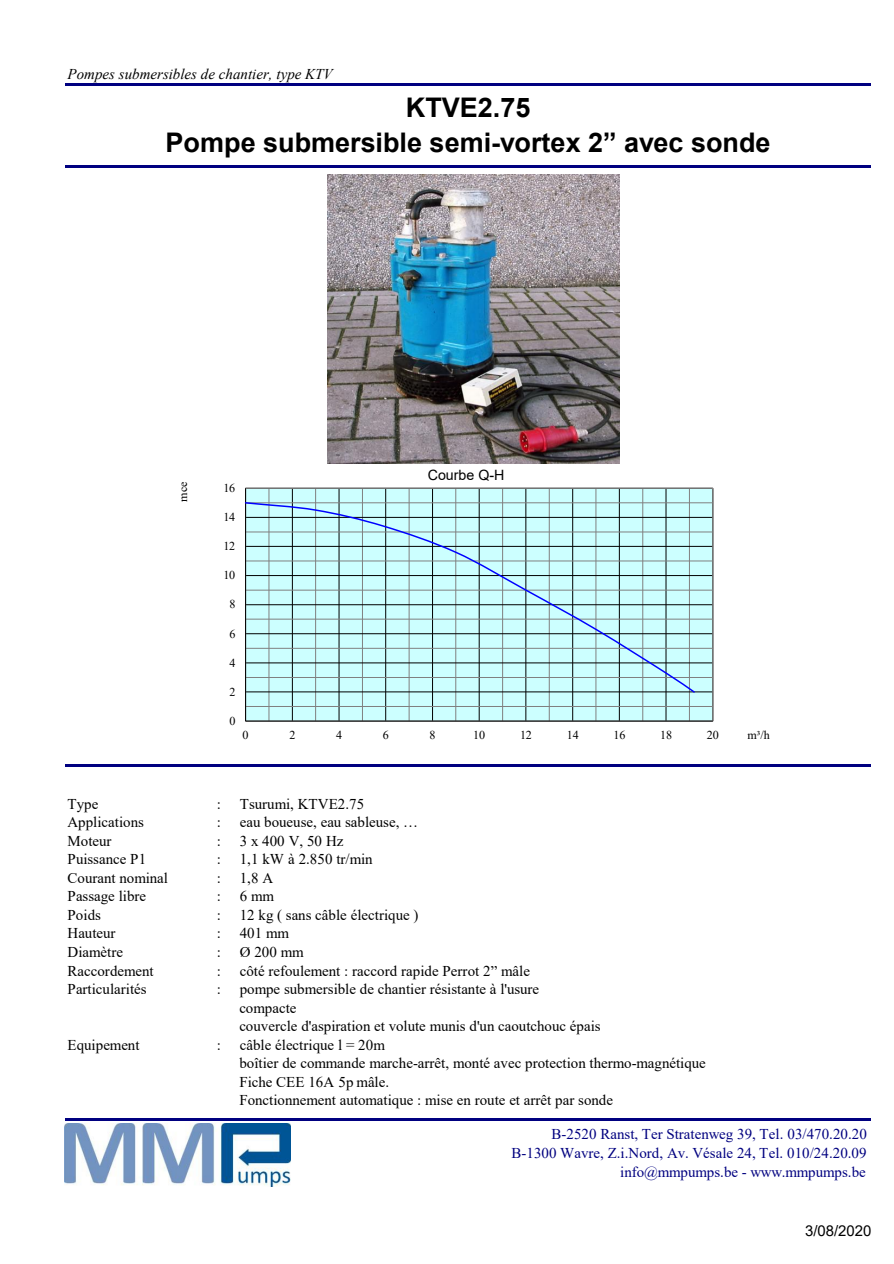
<style>
.page{position:relative;width:894px;height:1264px;background:#fff}
.page>*{position:absolute;margin:0;border:0;box-sizing:border-box;transform-origin:0 0}
.t1{font:700 27px/34.5px "Arial";color:#000;text-align:center}
.t2{font:15px/18.6px "Times New Roman";color:#000}
.t3{font:15px/19.2px "Times New Roman";color:#000080;text-align:right}
.t4{font:italic 15px "Times New Roman";color:#000}
.t5{font:15px "Arial";color:#000}
.t6{font:14.25px "Arial";color:#000}
.t7{font:12px "Times New Roman";letter-spacing:-.01em;color:#000}
</style>
<div class="page">
<hr style="left:65px;top:83px;width:805px;height:3px;background:#000080">
<hr style="left:65px;top:165px;width:805px;height:3px;background:#000080">
<hr style="left:65px;top:764px;width:805px;height:3px;background:#000080">
<hr style="left:65px;top:1118px;width:805px;height:3px;background:#000080">
<div style="left:245px;top:488px;width:467px;height:233px;background:#cff"></div>
<hr style="left:268px;top:488px;width:1px;height:233px;background:#808080">
<hr style="left:315px;top:488px;width:1px;height:233px;background:#808080">
<hr style="left:362px;top:488px;width:1px;height:233px;background:#808080">
<hr style="left:408px;top:488px;width:1px;height:233px;background:#808080">
<hr style="left:455px;top:488px;width:1px;height:233px;background:#808080">
<hr style="left:502px;top:488px;width:1px;height:233px;background:#808080">
<hr style="left:548px;top:488px;width:1px;height:233px;background:#808080">
<hr style="left:595px;top:488px;width:1px;height:233px;background:#808080">
<hr style="left:642px;top:488px;width:1px;height:233px;background:#808080">
<hr style="left:688px;top:488px;width:1px;height:233px;background:#808080">
<hr style="left:292px;top:488px;width:1px;height:233px;background:#000">
<hr style="left:338px;top:488px;width:1px;height:233px;background:#000">
<hr style="left:385px;top:488px;width:1px;height:233px;background:#000">
<hr style="left:432px;top:488px;width:1px;height:233px;background:#000">
<hr style="left:478px;top:488px;width:1px;height:233px;background:#000">
<hr style="left:525px;top:488px;width:1px;height:233px;background:#000">
<hr style="left:572px;top:488px;width:1px;height:233px;background:#000">
<hr style="left:618px;top:488px;width:1px;height:233px;background:#000">
<hr style="left:665px;top:488px;width:1px;height:233px;background:#000">
<hr style="left:245px;top:706px;width:467px;height:1px;background:#808080">
<hr style="left:245px;top:677px;width:467px;height:1px;background:#808080">
<hr style="left:245px;top:648px;width:467px;height:1px;background:#808080">
<hr style="left:245px;top:618px;width:467px;height:1px;background:#808080">
<hr style="left:245px;top:589px;width:467px;height:1px;background:#808080">
<hr style="left:245px;top:560px;width:467px;height:1px;background:#808080">
<hr style="left:245px;top:531px;width:467px;height:1px;background:#808080">
<hr style="left:245px;top:502px;width:467px;height:1px;background:#808080">
<hr style="left:245px;top:691px;width:467px;height:1px;background:#000">
<hr style="left:245px;top:662px;width:467px;height:1px;background:#000">
<hr style="left:245px;top:633px;width:467px;height:1px;background:#000">
<hr style="left:245px;top:604px;width:467px;height:1px;background:#000">
<hr style="left:245px;top:575px;width:467px;height:1px;background:#000">
<hr style="left:245px;top:546px;width:467px;height:1px;background:#000">
<hr style="left:245px;top:517px;width:467px;height:1px;background:#000">
<hr style="left:245px;top:720px;width:467px;height:1px;background:#000">
<hr style="left:245px;top:488px;width:1px;height:233px;background:#000">
<svg style="left:245px;top:501px;width:451px;height:193px"></svg>
<img style="left:327px;top:174px;width:292px;height:289px">
<img style="left:64px;top:1123px;width:227px;height:62px">
<p class="t4" style="left:68px;top:69px;width:266px">Pompes submersibles de chantier, type KTV</p>
<h1 class="t1" style="left:165px;top:93px;width:606px">KTVE2.75<br>Pompe submersible semi-vortex 2” avec sonde</h1>
<p class="t7" style="left:179px;top:501px;width:22px;rotate:-90deg">mce</p>
<p class="t7" style="left:223px;top:483px;width:13px">16</p>
<p class="t7" style="left:223px;top:513px;width:13px">14</p>
<p class="t7" style="left:223px;top:542px;width:13px">12</p>
<p class="t7" style="left:223px;top:571px;width:13px">10</p>
<p class="t7" style="left:229px;top:600px;width:8px">8</p>
<p class="t7" style="left:229px;top:629px;width:8px">6</p>
<p class="t7" style="left:229px;top:658px;width:8px">4</p>
<p class="t7" style="left:229px;top:687px;width:8px">2</p>
<p class="t6" style="left:427px;top:470px;width:78px">Courbe Q-H</p>
<p class="t7" style="left:229px;top:716px;width:8px">0</p>
<p class="t7" style="left:242px;top:730px;width:8px">0</p>
<p class="t7" style="left:289px;top:730px;width:8px">2</p>
<p class="t7" style="left:336px;top:730px;width:8px">4</p>
<p class="t7" style="left:382px;top:730px;width:8px">6</p>
<p class="t7" style="left:429px;top:730px;width:8px">8</p>
<p class="t7" style="left:473px;top:730px;width:13px">10</p>
<p class="t7" style="left:520px;top:730px;width:13px">12</p>
<p class="t7" style="left:566px;top:730px;width:13px">14</p>
<p class="t7" style="left:613px;top:730px;width:13px">16</p>
<p class="t7" style="left:660px;top:730px;width:13px">18</p>
<p class="t7" style="left:706px;top:730px;width:13px">20</p>
<p class="t2" style="left:68px;top:795px;width:32px">Type</p>
<p class="t2" style="left:217px;top:795px;width:6px">:</p>
<p class="t2" style="left:240px;top:795px;width:126px">Tsurumi, KTVE2.75</p>
<p class="t2" style="left:68px;top:814px;width:78px">Applications</p>
<p class="t2" style="left:217px;top:814px;width:6px">:</p>
<p class="t2" style="left:240px;top:814px;width:180px">eau boueuse, eau sableuse, …</p>
<p class="t2" style="left:68px;top:832px;width:46px">Moteur</p>
<p class="t2" style="left:217px;top:832px;width:6px">:</p>
<p class="t2" style="left:240px;top:832px;width:105px">3 x 400 V, 50 Hz</p>
<p class="t2" style="left:68px;top:851px;width:80px">Puissance P1</p>
<p class="t2" style="left:217px;top:851px;width:6px">:</p>
<p class="t2" style="left:240px;top:851px;width:134px">1,1 kW à 2.850 tr/min</p>
<p class="t2" style="left:68px;top:869px;width:102px">Courant nominal</p>
<p class="t2" style="left:217px;top:869px;width:6px">:</p>
<p class="t2" style="left:240px;top:869px;width:35px">1,8 A</p>
<p class="t2" style="left:68px;top:888px;width:80px">Passage libre</p>
<p class="t2" style="left:217px;top:888px;width:6px">:</p>
<p class="t2" style="left:240px;top:888px;width:36px">6 mm</p>
<p class="t2" style="left:68px;top:907px;width:35px">Poids</p>
<p class="t2" style="left:217px;top:907px;width:6px">:</p>
<p class="t2" style="left:240px;top:907px;width:180px">12 kg ( sans câble électrique )</p>
<p class="t2" style="left:68px;top:925px;width:50px">Hauteur</p>
<p class="t2" style="left:217px;top:925px;width:6px">:</p>
<p class="t2" style="left:240px;top:925px;width:51px">401 mm</p>
<p class="t2" style="left:68px;top:944px;width:57px">Diamètre</p>
<p class="t2" style="left:217px;top:944px;width:6px">:</p>
<p class="t2" style="left:240px;top:944px;width:66px">Ø 200 mm</p>
<p class="t2" style="left:68px;top:962px;width:88px">Raccordement</p>
<p class="t2" style="left:217px;top:962px;width:6px">:</p>
<p class="t2" style="left:240px;top:962px;width:292px">côté refoulement : raccord rapide Perrot 2” mâle</p>
<p class="t2" style="left:68px;top:981px;width:81px">Particularités</p>
<p class="t2" style="left:217px;top:981px;width:6px">:</p>
<p class="t2" style="left:239px;top:981px;width:363px">pompe submersible de chantier résistante à l'usure<br>compacte<br>couvercle d'aspiration et volute munis d'un caoutchouc épais</p>
<p class="t2" style="left:68px;top:1036px;width:73px">Equipement</p>
<p class="t2" style="left:217px;top:1036px;width:6px">:</p>
<p class="t2" style="left:239px;top:1036px;width:468px">câble électrique l = 20m<br>boîtier de commande marche-arrêt, monté avec protection thermo-magnétique Fiche CEE 16A 5p mâle.<br>Fonctionnement automatique : mise en route et arrêt par sonde</p>
<p class="t7" style="left:747px;top:731px;width:24px">m³/h</p>
<p class="t3" style="left:511px;top:1125px;width:357px">B-2520 Ranst, Ter Stratenweg 39, Tel. 03/470.20.20<br>B-1300 Wavre, Z.i.Nord, Av. Vésale 24, Tel. 010/24.20.09 info@mmpumps.be - www.mmpumps.be</p>
<p class="t5" style="left:804px;top:1225px;width:68px">3/08/2020</p>
</div>
